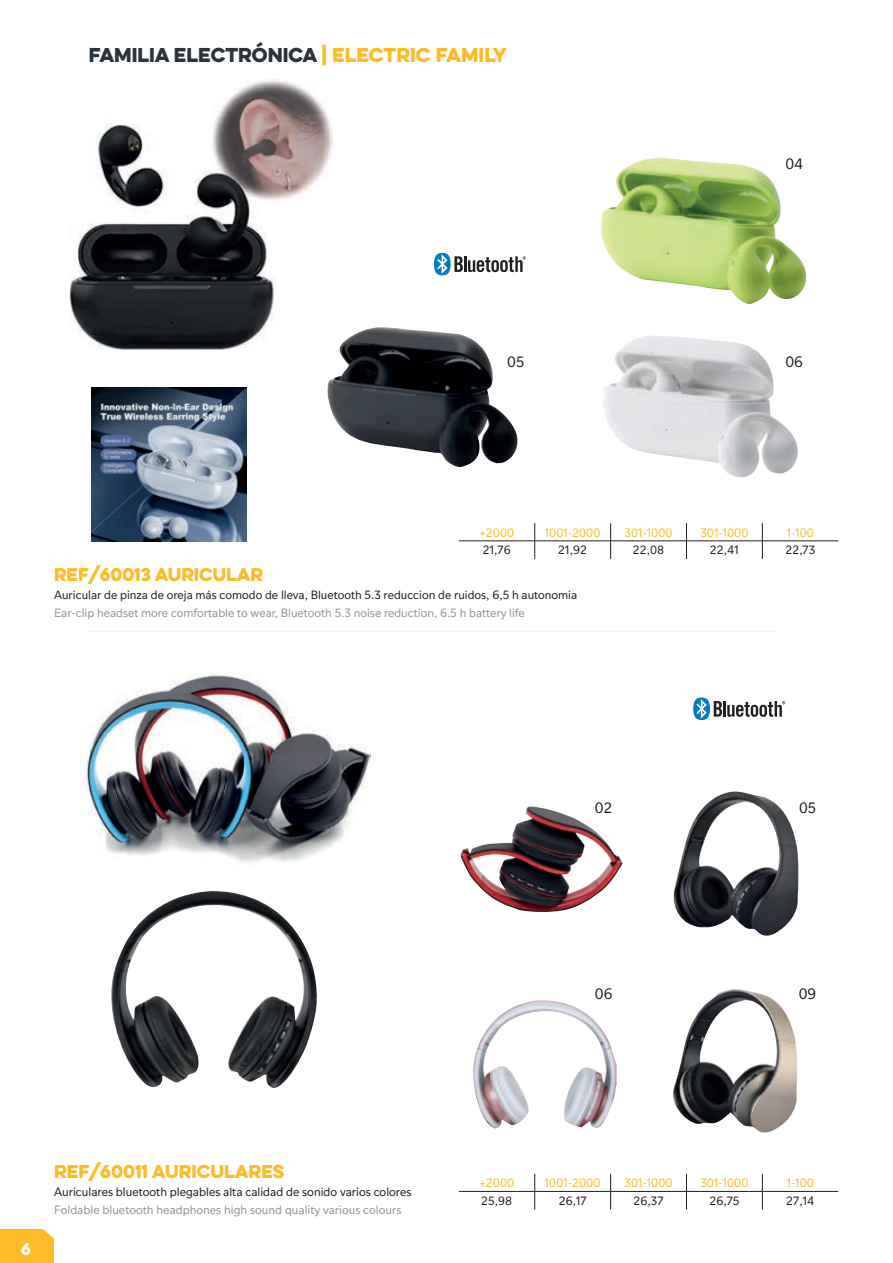
<style>
.page{position:relative;width:893px;height:1263px;background:#fff}
.page>*{position:absolute;margin:0;border:0;box-sizing:border-box;transform-origin:0 0}
.t1{font:18px "Eveleth W01 Clean";color:#2b343c}
.t2{font:16.65px "Eveleth W01 Clean";color:#fdbb28}
.t3{font:16.5px "Eveleth W01 Clean";color:#fdbb28}
.t4{font:15px "Travel";color:#231f20}
.t5{font:15px "Eveleth W01 Clean";color:#fff}
.t6{font:12.15px "Travel";color:#fdbb28}
.t7{font:12.15px "Travel";color:#231f20}
.t8{font:12.15px "Travel";color:#939598}
.t9{font:12px "Travel";color:#231f20}
.t10{font:12px "Travel";color:#939598}
.s1{color:#fdbb28}
</style>
<div class="page">
<div style="left:0;top:1229px;width:54px;height:34px;background:#fdbb28"></div>
<img style="left:69px;top:79px;width:264px;height:271px">
<img style="left:80px;top:674px;width:291px;height:189px">
<hr style="left:87px;top:631px;width:690px;height:1px;background:#fef3dd">
<svg style="left:434px;top:253px;width:92px;height:22px"></svg>
<img style="left:601px;top:157px;width:206px;height:148px">
<img style="left:603px;top:336px;width:195px;height:141px">
<img style="left:326px;top:327px;width:192px;height:141px">
<img style="left:91px;top:387px;width:155px;height:155px">
<svg style="left:693px;top:697px;width:92px;height:23px"></svg>
<img style="left:461px;top:806px;width:161px;height:106px">
<img style="left:673px;top:791px;width:125px;height:145px">
<img style="left:473px;top:1000px;width:144px;height:128px">
<img style="left:673px;top:989px;width:124px;height:143px">
<img style="left:111px;top:891px;width:206px;height:197px">
<svg style="left:534px;top:523px;width:1px;height:36px"></svg>
<svg style="left:610px;top:523px;width:1px;height:36px"></svg>
<svg style="left:686px;top:523px;width:1px;height:36px"></svg>
<svg style="left:762px;top:523px;width:1px;height:36px"></svg>
<hr style="left:459px;top:541px;width:76px;height:1px;background:#231f20">
<hr style="left:535px;top:541px;width:76px;height:1px;background:#231f20">
<hr style="left:611px;top:541px;width:75px;height:1px;background:#231f20">
<hr style="left:686px;top:541px;width:76px;height:1px;background:#231f20">
<hr style="left:762px;top:541px;width:76px;height:1px;background:#231f20">
<svg style="left:534px;top:1174px;width:1px;height:35px"></svg>
<svg style="left:610px;top:1174px;width:1px;height:35px"></svg>
<svg style="left:686px;top:1174px;width:1px;height:35px"></svg>
<svg style="left:762px;top:1174px;width:1px;height:35px"></svg>
<hr style="left:459px;top:1191px;width:76px;height:1px;background:#231f20">
<hr style="left:535px;top:1191px;width:76px;height:1px;background:#231f20">
<hr style="left:611px;top:1191px;width:75px;height:1px;background:#231f20">
<hr style="left:686px;top:1191px;width:76px;height:1px;background:#231f20">
<hr style="left:762px;top:1191px;width:76px;height:1px;background:#231f20">
<h1 class="t1" style="left:89px;top:41px;width:420px">FAMILIA ELECTRÓNICA <span class="s1">| ELECTRIC FAMILY</span></h1>
<p class="t4" style="left:785px;top:155px;width:19px">04</p>
<p class="t4" style="left:507px;top:353px;width:19px">05</p>
<p class="t4" style="left:785px;top:353px;width:19px">06</p>
<p class="t6" style="left:479px;top:525px;width:37px">+2000</p>
<p class="t6" style="left:545px;top:525px;width:57px">1001-2000</p>
<p class="t6" style="left:624px;top:525px;width:50px">301-1000</p>
<p class="t6" style="left:700px;top:525px;width:50px">301-1000</p>
<p class="t6" style="left:787px;top:525px;width:29px">1-100</p>
<p class="t9" style="left:483px;top:543px;width:29px">21,76</p>
<p class="t9" style="left:558px;top:543px;width:30px">21,92</p>
<p class="t9" style="left:633px;top:543px;width:33px">22,08</p>
<p class="t9" style="left:710px;top:543px;width:30px">22,41</p>
<p class="t9" style="left:785px;top:543px;width:31px">22,73</p>
<h3 class="t3" style="left:54px;top:562px;width:211px">REF/60013 AURICULAR</h3>
<p class="t9" style="left:54px;top:587px;width:525px">Auricular de pinza de oreja más comodo de lleva, Bluetooth 5.3 reduccion de ruidos, 6,5 h autonomia</p>
<p class="t10" style="left:54px;top:605px;width:472px">Ear-clip headset more comfortable to wear, Bluetooth 5.3 noise reduction, 6.5 h battery life</p>
<p class="t4" style="left:595px;top:799px;width:19px">02</p>
<p class="t4" style="left:799px;top:799px;width:19px">05</p>
<p class="t5" style="left:21px;top:1237px;width:11px">6</p>
<h2 class="t2" style="left:54px;top:1158px;width:232px">REF/60011 AURICULARES</h2>
<p class="t7" style="left:54px;top:1184px;width:359px">Auriculares bluetooth plegables alta calidad de sonido varios colores</p>
<p class="t8" style="left:54px;top:1202px;width:349px">Foldable bluetooth headphones high sound quality various colours</p>
<p class="t4" style="left:595px;top:984px;width:19px">06</p>
<p class="t4" style="left:799px;top:984px;width:19px">09</p>
<p class="t6" style="left:479px;top:1176px;width:37px">+2000</p>
<p class="t6" style="left:545px;top:1176px;width:57px">1001-2000</p>
<p class="t6" style="left:624px;top:1176px;width:50px">301-1000</p>
<p class="t6" style="left:700px;top:1176px;width:50px">301-1000</p>
<p class="t6" style="left:787px;top:1176px;width:29px">1-100</p>
<p class="t9" style="left:481px;top:1193px;width:32px">25,98</p>
<p class="t9" style="left:559px;top:1193px;width:29px">26,17</p>
<p class="t9" style="left:634px;top:1193px;width:31px">26,37</p>
<p class="t9" style="left:709px;top:1193px;width:32px">26,75</p>
<p class="t9" style="left:786px;top:1193px;width:30px">27,14</p>
</div>
